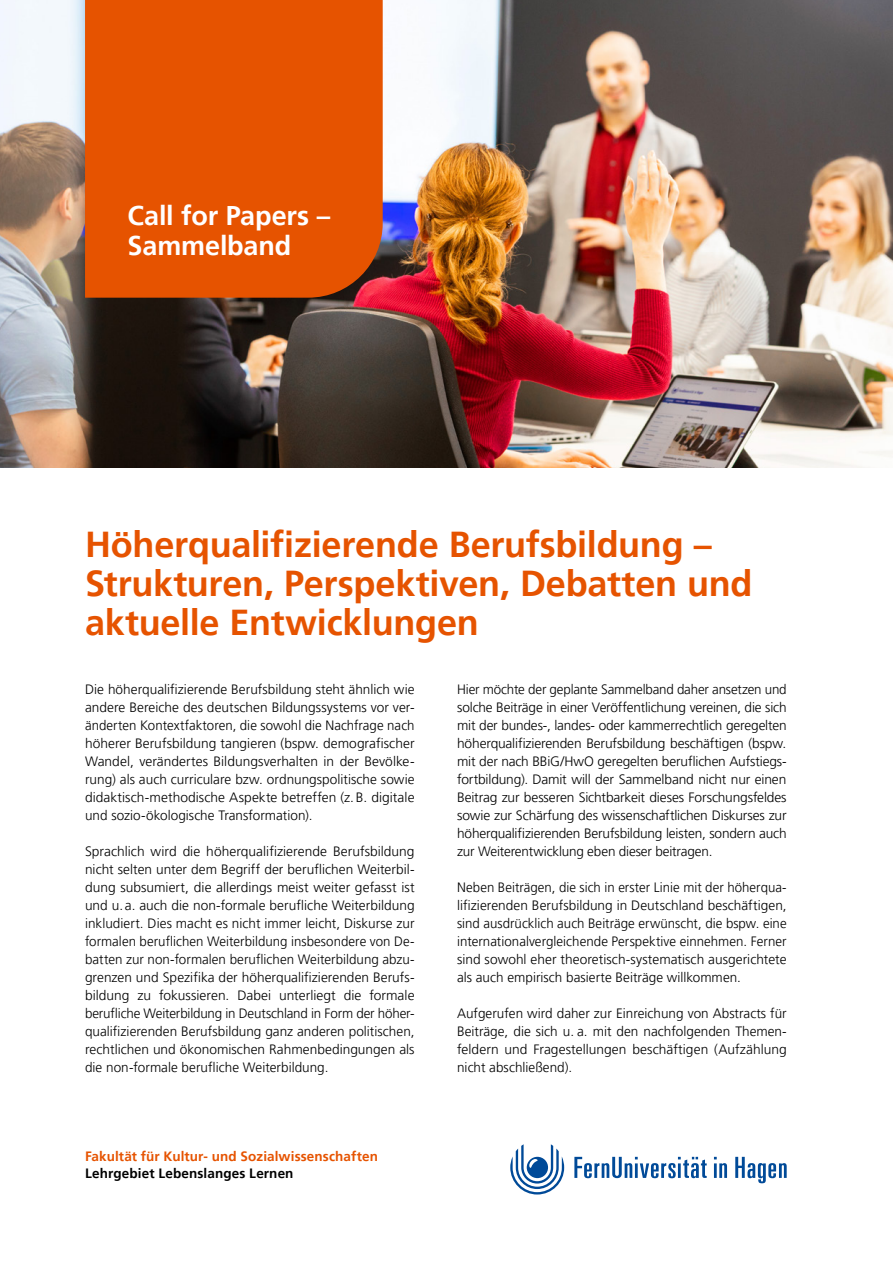
<style>
.page{position:relative;width:893px;height:1263px;background:#fff}
.page>*{position:absolute;margin:0;border:0;box-sizing:border-box;transform-origin:0 0}
.t1{font:700 36px/39px "Frutiger LT Pro";letter-spacing:-.005em;color:#e65300}
.t2{font:700 27px/30px "Frutiger LT Pro";letter-spacing:-.005em;color:#fff}
.Fließtext{font:300 13.5px/18px "Frutiger LT Pro";color:#000;text-align:justify}
.Hyperlinks__blau_kursiv{font:700 13.5px "Frutiger LT Pro";letter-spacing:.005em;color:#e65300}
.Hyperlinks__blau_kursiv-2{font:700 13.5px "Frutiger LT Pro";letter-spacing:.01em;color:#000}
</style>
<div class="page">
<img style="left:0;top:0;width:893px;height:468px">
<svg style="left:574px;top:1157px;width:213px;height:26px"></svg>
<svg style="left:510px;top:1144px;width:54px;height:50px"></svg>
<div style="left:85px;top:0;width:298px;height:298px;background:#e65300"></div>
<p class="t2" style="left:128px;top:201px;width:204px">Call for Papers –<br>Sammelband</p>
<p class="t1" style="left:85px;top:525px;width:628px">Höherqualifizierende Berufsbildung –</p>
<p class="t1" style="left:85px;top:564px;width:669px">Strukturen, Perspektiven, Debatten und aktuelle Entwicklungen</p>
<p class="Fließtext" style="left:85px;top:680px;width:331px">Die höherqualifizierende Berufsbildung steht ähnlich wie andere Bereiche des deutschen Bildungssystems vor ver&shy;änderten Kontextfaktoren, die sowohl die Nachfrage nach höherer Berufsbildung tangieren (bspw. demografischer Wandel, verändertes Bildungsverhalten in der Bevölke&shy;rung) als auch curriculare bzw. ordnungspolitische sowie didaktisch-methodische Aspekte betreffen (z.B. digitale und sozio-ökologische Transformation).</p>
<p class="Fließtext" style="left:85px;top:842px;width:331px">Sprachlich wird die höherqualifizierende Berufsbildung nicht selten unter dem Begriff der beruflichen Weiterbil&shy;dung subsumiert, die allerdings meist weiter gefasst ist und u.a. auch die non-formale berufliche Weiterbildung inkludiert. Dies macht es nicht immer leicht, Diskurse zur formalen beruflichen Weiterbildung insbesondere von De&shy;batten zur non-formalen beruflichen Weiterbildung abzu&shy;grenzen und Spezifika der höherqualifizierenden Berufs&shy;bildung zu fokussieren. Dabei unterliegt die formale berufliche Weiterbildung in Deutschland in Form der höher&shy;qualifizierenden Berufsbildung ganz anderen politischen, rechtlichen und ökonomischen Rahmenbedingungen als die non-formale berufliche Weiterbildung.</p>
<p class="Hyperlinks__blau_kursiv" style="left:85px;top:1149px;width:294px">Fakultät für Kultur- und Sozialwissenschaften</p>
<p class="Hyperlinks__blau_kursiv-2" style="left:85px;top:1165px;width:210px">Lehrgebiet Lebenslanges Lernen</p>
<p class="Fließtext" style="left:457px;top:680px;width:331px">Hier möchte der geplante Sammelband daher ansetzen und solche Beiträge in einer Veröffentlichung vereinen, die sich mit der bundes-, landes- oder kammerrechtlich geregelten höherqualifizierenden Berufsbildung beschäftigen (bspw. mit der nach BBiG/HwO geregelten beruflichen Aufstiegs&shy;fortbildung). Damit will der Sammelband nicht nur einen Beitrag zur besseren Sichtbarkeit dieses Forschungsfeldes sowie zur Schärfung des wissenschaftlichen Diskurses zur höherqualifizierenden Berufsbildung leisten, sondern auch zur Weiterentwicklung eben dieser beitragen.</p>
<p class="Fließtext" style="left:457px;top:878px;width:331px">Neben Beiträgen, die sich in erster Linie mit der höherqua&shy;lifizierenden Berufsbildung in Deutschland beschäftigen, sind ausdrücklich auch Beiträge erwünscht, die bspw. eine internationalvergleichende Perspektive einnehmen. Ferner sind sowohl eher theoretisch-systematisch ausgerichtete als auch empirisch basierte Beiträge willkommen.</p>
<p class="Fließtext" style="left:457px;top:1004px;width:331px">Aufgerufen wird daher zur Einreichung von Abstracts für Beiträge, die sich u. a. mit den nachfolgenden Themen&shy;feldern und Fragestellungen beschäftigen (Aufzählung nicht abschließend).</p>
</div>
